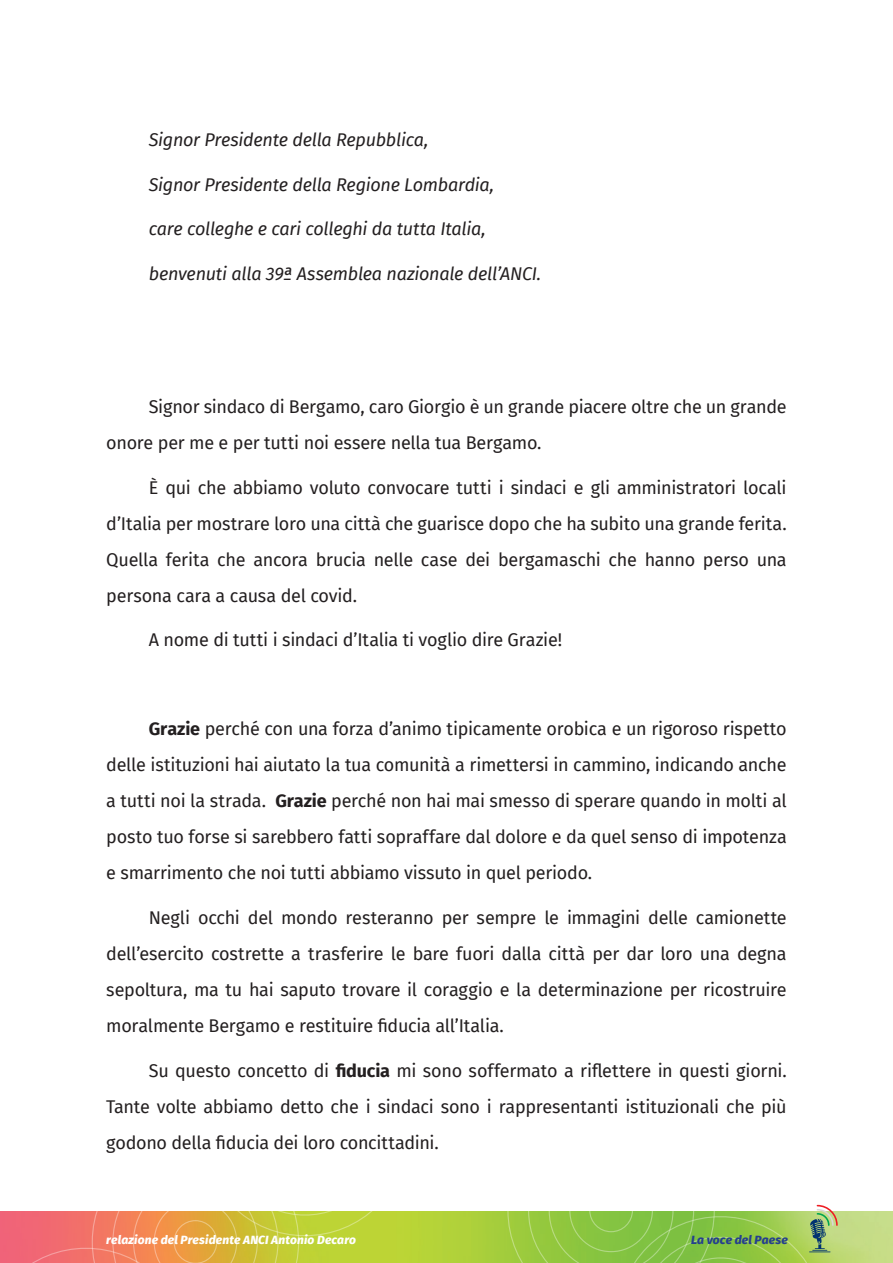
<style>
.page{position:relative;width:893px;height:1263px;background:#fff}
.page>*{position:absolute;margin:0;border:0;box-sizing:border-box;transform-origin:0 0}
.t1{font:18px/36px "Fira Sans";letter-spacing:-.015em;color:#231f20;text-align:justify}
.t2{font:italic 18px "Fira Sans";letter-spacing:-.015em;color:#231f20}
.t3{font:italic 800 12px "Fira Sans";letter-spacing:.015em;color:#fff}
.t4{font:italic 800 12px "Fira Sans";letter-spacing:.01em;color:#253f8e}
.s1{font-weight:700}
</style>
<div class="page">
<img style="left:409px;top:1212px;width:484px;height:51px">
<svg style="left:0;top:1212px;width:409px;height:51px;background:#dba34c"></svg>
<svg style="left:507px;top:1204px;width:331px;height:59px;background:#9dcc5f"></svg>
<p class="t2" style="left:149px;top:127px;width:281px">Signor Presidente della Repubblica,</p>
<p class="t2" style="left:149px;top:171px;width:347px">Signor Presidente della Regione Lombardia,</p>
<p class="t2" style="left:149px;top:216px;width:338px">care colleghe e cari colleghi da tutta Italia,</p>
<p class="t2" style="left:149px;top:260px;width:394px">benvenuti alla 39ª Assemblea nazionale dell’ANCI.</p>
<p class="t1" style="left:106px;top:389px;width:682px;text-indent:43px">Signor sindaco di Bergamo, caro Giorgio è un grande piacere oltre che un grande onore per me e per tutti noi essere nella tua Bergamo.</p>
<p class="t1" style="left:106px;top:469px;width:682px;text-indent:43px">È qui che abbiamo voluto convocare tutti i sindaci e gli amministratori locali d’Italia per mostrare loro una città che guarisce dopo che ha subito una grande ferita.<br>Quella ferita che ancora brucia nelle case dei bergamaschi che hanno perso una persona cara a causa del covid.</p>
<p class="t1" style="left:149px;top:622px;width:415px">A nome di tutti i sindaci d’Italia ti voglio dire Grazie!</p>
<p class="t1" style="left:106px;top:711px;width:682px;text-indent:43px"><span class="s1">Grazie</span> perché con una forza d’animo tipicamente orobica e un rigoroso rispetto delle istituzioni hai aiutato la tua comunità a rimettersi in cammino, indicando anche a tutti noi la strada. <span class="s1">Grazie</span> perché non hai mai smesso di sperare quando in molti al posto tuo forse si sarebbero fatti sopraffare dal dolore e da quel senso di impotenza e smarrimento che noi tutti abbiamo vissuto in quel periodo.</p>
<p class="t1" style="left:106px;top:899px;width:682px;text-indent:43px">Negli occhi del mondo resteranno per sempre le immagini delle camionette dell’esercito costrette a trasferire le bare fuori dalla città per dar loro una degna sepoltura, ma tu hai saputo trovare il coraggio e la determinazione per ricostruire moralmente Bergamo e restituire fiducia all’Italia.</p>
<p class="t1" style="left:106px;top:1052px;width:682px;text-indent:43px">Su questo concetto di <span class="s1">fiducia</span> mi sono soffermato a riflettere in questi giorni.<br>Tante volte abbiamo detto che i sindaci sono i rappresentanti istituzionali che più godono della fiducia dei loro concittadini.</p>
<p class="t3" style="left:106px;top:1229px;width:251px">relazione del Presidente ANCI Antonio Decaro</p>
<p class="t4" style="left:691px;top:1229px;width:98px">La voce del Paese</p>
</div>
